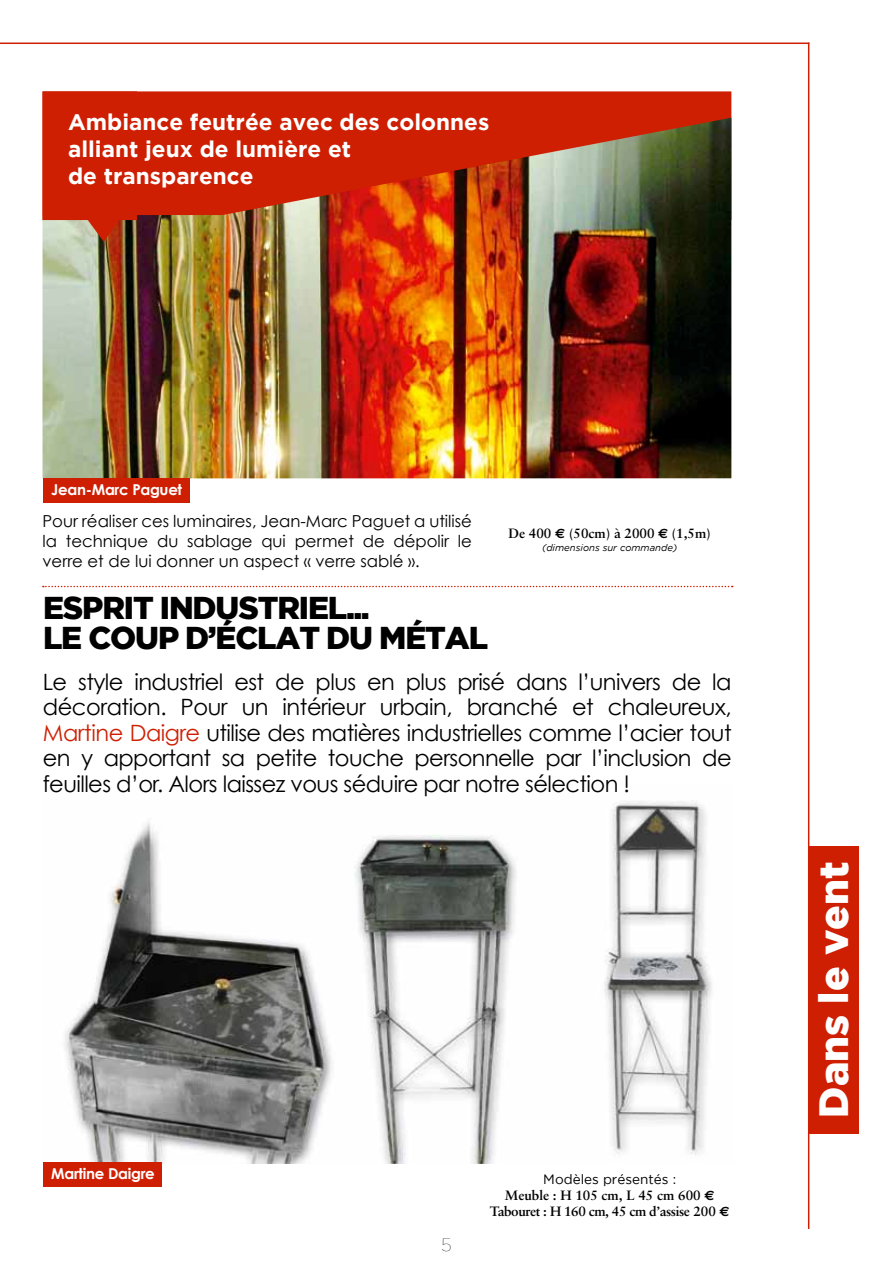
<style>
.page{position:relative;width:893px;height:1263px;background:#fff}
.page>*{position:absolute;margin:0;border:0;box-sizing:border-box;transform-origin:0 0}
.t1{font:900 40.8px "Gotham";color:#fff}
.t2{font:900 31.5px/30px "Gotham";letter-spacing:-.035em;color:#000}
.t3{font:22.5px/25.5px "Century Gothic";letter-spacing:-.025em;color:#000;text-align:justify}
.t4{font:700 22.5px/27px "Gotham";color:#fff}
.t5{font:100 18px "Gotham";color:#000}
.t6{font:16.5px/19.8px "Century Gothic";color:#000;text-align:justify}
.t7{font:700 15px "Century Gothic";letter-spacing:-.02em;color:#fff}
.t8{font:700 13.5px/16.2px "Sabon";letter-spacing:-.03em;color:#000;text-align:center}
.t9{font:700 13.5px "Sabon";color:#000}
.t10{font:13.5px "Gotham";color:#000}
.t11{font:italic 9.6px "Gotham";color:#000}
.s1{font-family:"Euro Sans"}
.s2{color:#ce1f02}
</style>
<div class="page">
<div style="left:809px;top:846px;width:50px;height:287px;background:#ce1f02"></div>
<hr style="left:808px;top:43px;width:1px;height:1186px;background:#ce1f02">
<div style="left:137px;top:91px;width:594px;height:27px;background:#ce1f02"></div>
<img style="left:43px;top:118px;width:688px;height:360px">
<img style="left:43px;top:800px;width:669px;height:363px">
<svg style="left:43px;top:91px;width:94px;height:151px;background:#ca2f12"></svg>
<svg style="left:43px;top:586px;width:690px;height:1px"></svg>
<div style="left:44px;top:1162px;width:118px;height:25px;background:#ce1f02"></div>
<div style="left:44px;top:478px;width:146px;height:25px;background:#ce1f02"></div>
<hr style="left:0;top:43px;width:809px;height:1px;background:#ce1f02">
<p class="t4" style="left:68px;top:108px;width:423px">Ambiance feutrée avec des colonnes alliant jeux de lumière et<br>de transparence</p>
<p class="t7" style="left:51px;top:480px;width:132px">Jean-Marc Paguet</p>
<p class="t6" style="left:43px;top:511px;width:431px">Pour réaliser ces luminaires, Jean-Marc Paguet a utilisé la technique du sablage qui permet de dépolir le verre et de lui donner un aspect « verre sablé ».</p>
<p class="t9" style="left:509px;top:525px;width:204px">De 400 <span class="s1">E</span> (50cm) à 2000 <span class="s1">E</span> (1,5m)</p>
<p class="t11" style="left:542px;top:542px;width:137px">(dimensions sur commande)</p>
<h2 class="t2" style="left:43px;top:592px;width:328px">ESPRIT INDUSTRIEL...<br>LE COUP D’ÉCLA</h2>
<h2 class="t2" style="left:299px;top:622px;width:168px">T DU MÉTAL</h2>
<p class="t3" style="left:43px;top:668px;width:690px">Le style industriel est de plus en plus prisé dans l’univers de la décoration. Pour un intérieur urbain, branché et chaleureux, <span class="s2">Martine Daigre</span> utilise des matières industrielles comme l’acier tout en y apportant sa petite touche personnelle par l’inclusion de feuilles d’or. Alors laissez vous séduire par notre sélection !</p>
<p class="t7" style="left:51px;top:1164px;width:105px">Martine Daigre</p>
<p class="t5" style="left:441px;top:1234px;width:12px">5</p>
<p class="t10" style="left:543px;top:1171px;width:134px">Modèles présentés :</p>
<p class="t8" style="left:490px;top:1187px;width:242px">Meuble : H 105 cm, L 45 cm 600 <span class="s1">E<br></span>Tabouret : H 160 cm, 45 cm d’assise 200 <span class="s1">E</span></p>
<h1 class="t1" style="left:810px;top:1117px;width:257px;rotate:-90deg">DANS LE VENT</h1>
</div>
